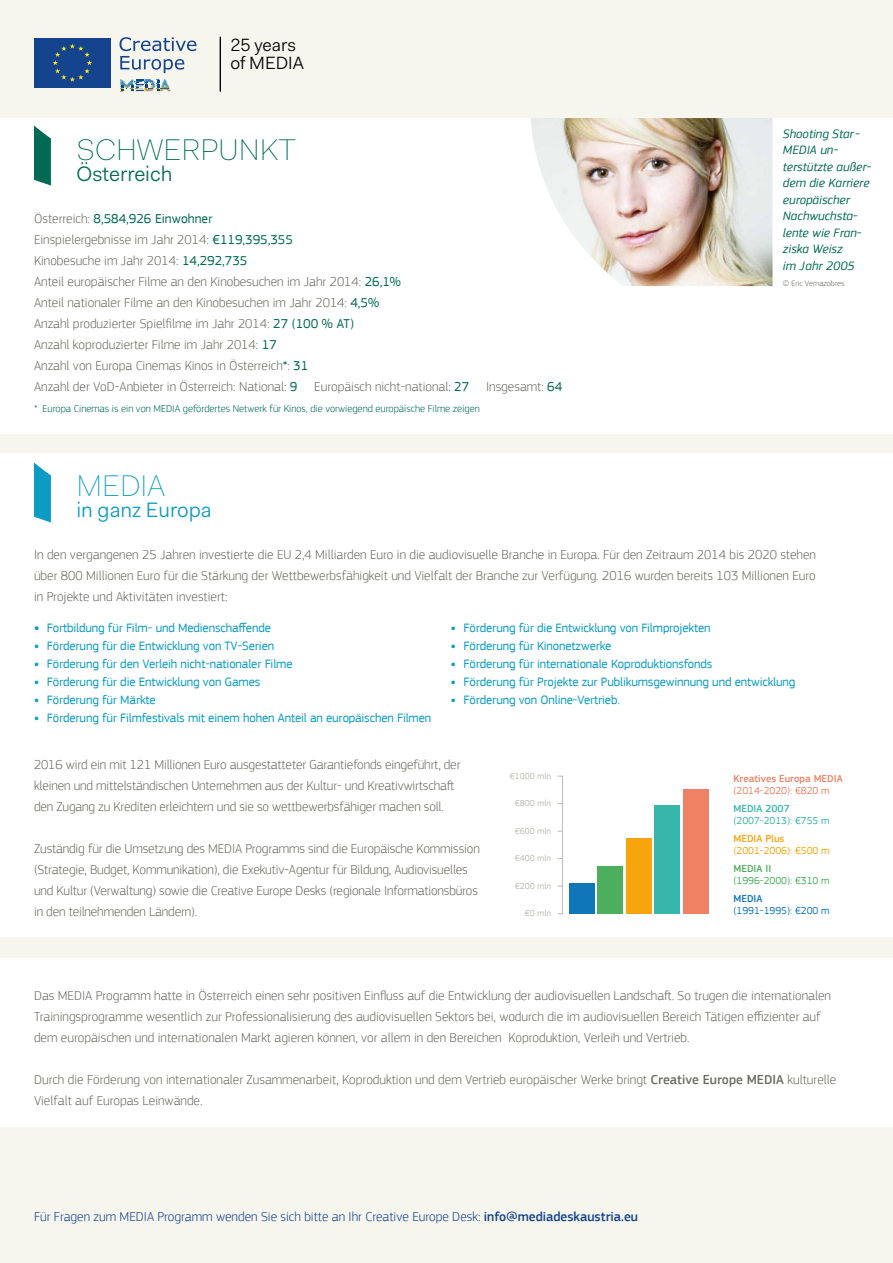
<style>
.page{position:relative;width:893px;height:1263px;background:#f6f5ee}
.page>*{position:absolute;margin:0;border:0;box-sizing:border-box;transform-origin:0 0}
.t1{font:100 30px "Fakt Pro";color:#006a55}
.t2{font:100 30px "Fakt Pro";color:#0b9bc3}
.t3{font:21px "Fakt Pro Blond";color:#0b9bc3}
.t4{font:21px "Fakt Pro Blond";color:#006a55}
.t5{font:17.85px/18.8px "Fakt Pro Blond";color:#000}
.t6{font:300 13.5px/21px "EC Square Sans Pro";color:#6d6c65}
.t7{font:300 13.5px "EC Square Sans Pro";color:#14448d}
.t8{font:12.75px "EC Square Sans Pro";letter-spacing:-.01em;color:#0b9bc3}
.t9{font:italic 12.75px/16.5px "EC Square Sans Pro";color:#006a55}
.t10{font:300 10.5px "EC Square Sans Pro";color:#006a55}
.t11{font:500 10.5px "EC Square Sans Pro";color:#ef8265}
.t12{font:10.5px "EC Square Sans Pro";color:#ef8265}
.t13{font:10.5px "EC Square Sans Pro";color:#38b6ab}
.t14{font:10.5px "EC Square Sans Pro";color:#f7a50c}
.t15{font:10.5px "EC Square Sans Pro";color:#4daf5d}
.t16{font:10.5px "EC Square Sans Pro";color:#0f76ba}
.t17{font:500 10.5px "EC Square Sans Pro";color:#38b6ab}
.t18{font:500 10.5px "EC Square Sans Pro";color:#f7a50c}
.t19{font:500 10.5px "EC Square Sans Pro";color:#4daf5d}
.t20{font:500 10.5px "EC Square Sans Pro";color:#0f76ba}
.t21{font:9px "EC Square Sans Pro";color:#bbbbb6}
.t22{font:300 8.25px "EC Square Sans Pro";color:#6d6c65}
.s1{font-weight:400;color:#006a55}
.s2{font-weight:700;font-size:13.5px}
.s3{font-weight:700}
.s4{font-weight:500}
</style>
<div class="page">
<div style="left:34px;top:38px;width:77px;height:50px;background:#14448d"></div>
<svg style="left:53px;top:44px;width:39px;height:38px"></svg>
<svg style="left:120px;top:37px;width:76px;height:36px"></svg>
<svg style="left:120px;top:79px;width:51px;height:13px"></svg>
<hr style="left:220px;top:37px;width:1px;height:54px;background:#000">
<div style="left:0;top:118px;width:893px;height:315px;background:#fff"></div>
<svg style="left:34px;top:125px;width:17px;height:61px"></svg>
<div style="left:0;top:958px;width:893px;height:168px;background:#fff"></div>
<div style="left:0;top:454px;width:893px;height:483px;background:#fff"></div>
<div style="left:569px;top:883px;width:26px;height:31px;background:#0f76ba"></div>
<div style="left:598px;top:866px;width:25px;height:48px;background:#4daf5d"></div>
<div style="left:626px;top:838px;width:26px;height:76px;background:#f7a50c"></div>
<div style="left:655px;top:806px;width:25px;height:108px;background:#38b6ab"></div>
<div style="left:683px;top:789px;width:26px;height:125px;background:#ef8265"></div>
<hr style="left:562px;top:776px;width:1px;height:138px;background:#bbbbb6">
<svg style="left:34px;top:462px;width:17px;height:60px"></svg>
<img style="left:531px;top:118px;width:241px;height:168px">
<h3 class="t5" style="left:230px;top:35px;width:75px">25 years of MEDIA</h3>
<h1 class="t1" style="left:77px;top:130px;width:221px">SCHWERPUNKT</h1>
<h2 class="t4" style="left:77px;top:160px;width:97px">Österreich</h2>
<p class="t6" style="left:34px;top:208px;width:368px">Österreich: <span class="s1">8,584,926 Einwohner<br></span>Einspielergebnisse im Jahr 2014: <span class="s1">€119,395,355<br></span>Kinobesuche im Jahr 2014: <span class="s1">14,292,735<br></span>Anteil europäischer Filme an den Kinobesuchen im Jahr 2014: <span class="s1">26,1% </span>Anteil nationaler Filme an den Kinobesuchen im Jahr 2014: <span class="s1">4,5% </span>Anzahl produzierter Spielfilme im Jahr 2014: <span class="s1">27 (100 % AT)<br></span>Anzahl koproduzierter Filme im Jahr 2014: <span class="s1">17<br></span>Anzahl von Europa Cinemas Kinos in Österreich<span class="s1">*</span>: <span class="s1">31<br></span>Anzahl der VoD-Anbieter in Österreich: National: <span class="s1">9</span></p>
<p class="t6" style="left:314px;top:376px;width:156px">Europäisch nicht-national: <span class="s1">27</span></p>
<p class="t6" style="left:486px;top:376px;width:78px">Insgesamt: <span class="s1">64</span></p>
<p class="t10" style="left:34px;top:402px;width:447px">* Europa Cinemas is ein von MEDIA gefördertes Netwerk für Kinos, die vorwiegend europäische Filme zeigen</p>
<h1 class="t2" style="left:77px;top:466px;width:90px">MEDIA</h1>
<h2 class="t3" style="left:77px;top:496px;width:137px">in ganz Europa</h2>
<p class="t9" style="left:783px;top:125px;width:90px">Shooting Star-<br>MEDIA un&shy;terstützte außer&shy;dem die Karriere europäischer<br>Nachwuchsta&shy;lente wie Fran&shy;ziska Weisz<br>im Jahr 2005</p>
<p class="t22" style="left:783px;top:278px;width:63px">© Eric Vernazobres</p>
<p class="t6" style="left:34px;top:544px;width:784px;text-align:justify">In den vergangenen 25 Jahren investierte die EU 2,4 Milliarden Euro in die audiovisuelle Branche in Europa. Für den Zeitraum 2014 bis 2020 stehen über 800 Millionen Euro für die Stärkung der Wettbewerbsfähigkeit und Vielfalt der Branche zur Verfügung. 2016 wurden bereits 103 Millionen Euro in Projekte und Aktivitäten investiert:</p>
<p class="t8" style="left:34px;top:621px;width:238px"><span class="s2">•</span> Fortbildung für Film- und Medienschaffende</p>
<p class="t8" style="left:34px;top:639px;width:242px"><span class="s3">•</span> Förderung für die Entwicklung von TV-Serien</p>
<p class="t8" style="left:34px;top:657px;width:260px"><span class="s3">•</span> Förderung für den Verleih nicht-nationaler Filme</p>
<p class="t8" style="left:34px;top:675px;width:228px"><span class="s3">•</span> Förderung für die Entwicklung von Games</p>
<p class="t8" style="left:34px;top:693px;width:123px"><span class="s3">•</span> Förderung für Märkte</p>
<p class="t8" style="left:34px;top:711px;width:399px"><span class="s3">•</span> Förderung für Filmfestivals mit einem hohen Anteil an europäischen Filmen</p>
<p class="t6" style="left:34px;top:754px;width:428px">2016 wird ein mit 121 Millionen Euro ausgestatteter Garantiefonds eingeführt, der kleinen und mittelständischen Unternehmen aus der Kultur- und Kreativwirtschaft den Zugang zu Krediten erleichtern und sie so wettbewerbsfähiger machen soll.</p>
<p class="t6" style="left:34px;top:838px;width:447px">Zuständig für die Umsetzung des MEDIA Programms sind die Europäische Kommission (Strategie, Budget, Kommunikation), die Exekutiv-Agentur für Bildung, Audiovisuelles und Kultur (Verwaltung) sowie die Creative Europe Desks (regionale Informationsbüros in den teilnehmenden Ländern).</p>
<p class="t8" style="left:451px;top:620px;width:261px"><span class="s3">•</span> Förderung für die Entwicklung von Filmprojekten</p>
<p class="t8" style="left:451px;top:638px;width:162px"><span class="s3">•</span> Förderung für Kinonetzwerke</p>
<p class="t8" style="left:451px;top:656px;width:263px"><span class="s3">•</span> Förderung für internationale Koproduktionsfonds</p>
<p class="t8" style="left:451px;top:674px;width:346px"><span class="s3">•</span> Förderung für Projekte zur Publikumsgewinnung und entwicklung</p>
<p class="t8" style="left:451px;top:692px;width:171px"><span class="s3">•</span> Förderung von Online-Vertrieb.</p>
<p class="t21" style="left:510px;top:771px;width:43px">€1000 mln</p>
<p class="t21" style="left:515px;top:798px;width:38px">€800 mln</p>
<p class="t21" style="left:515px;top:826px;width:38px">€600 mln</p>
<p class="t21" style="left:515px;top:853px;width:38px">€400 mln</p>
<p class="t21" style="left:515px;top:880px;width:38px">€200 mln</p>
<p class="t21" style="left:525px;top:908px;width:28px">€0 mln</p>
<p class="t11" style="left:733px;top:772px;width:111px">Kreatives Europa MEDIA</p>
<p class="t12" style="left:733px;top:784px;width:98px">(2014-2020): €820 m</p>
<p class="t17" style="left:733px;top:802px;width:58px">MEDIA 2007</p>
<p class="t13" style="left:733px;top:814px;width:98px">(2007-2013): €755 m</p>
<p class="t18" style="left:733px;top:832px;width:52px">MEDIA Plus</p>
<p class="t14" style="left:733px;top:844px;width:98px">(2001-2006): €500 m</p>
<p class="t19" style="left:733px;top:862px;width:39px">MEDIA II</p>
<p class="t15" style="left:733px;top:874px;width:98px">(1996-2000): €310 m</p>
<p class="t20" style="left:733px;top:892px;width:31px">MEDIA</p>
<p class="t16" style="left:733px;top:904px;width:98px">(1991-1995): €200 m</p>
<p class="t6" style="left:34px;top:985px;width:798px">Das MEDIA Programm hatte in Österreich einen sehr positiven Einfluss auf die Entwicklung der audiovisuellen Landschaft. So trugen die internationalen<br>Trainingsprogramme wesentlich zur Professionalisierung des audiovisuellen Sektors bei, wodurch die im audiovisuellen Bereich Tätigen effizienter auf dem europäischen und internationalen Markt agieren können, vor allem in den Bereichen Koproduktion, Verleih und Vertrieb.</p>
<p class="t6" style="left:34px;top:1069px;width:804px">Durch die Förderung von internationaler Zusammenarbeit, Koproduktion und dem Vertrieb europäischer Werke bringt <span class="s4">Creative Europe MEDIA</span> kulturelle<br>Vielfalt auf Europas Leinwände.</p>
<p class="t7" style="left:34px;top:1208px;width:605px">Für Fragen zum MEDIA Programm wenden Sie sich bitte an Ihr Creative Europe Desk: <span class="s4">info@mediadeskaustria.eu</span></p>
</div>
